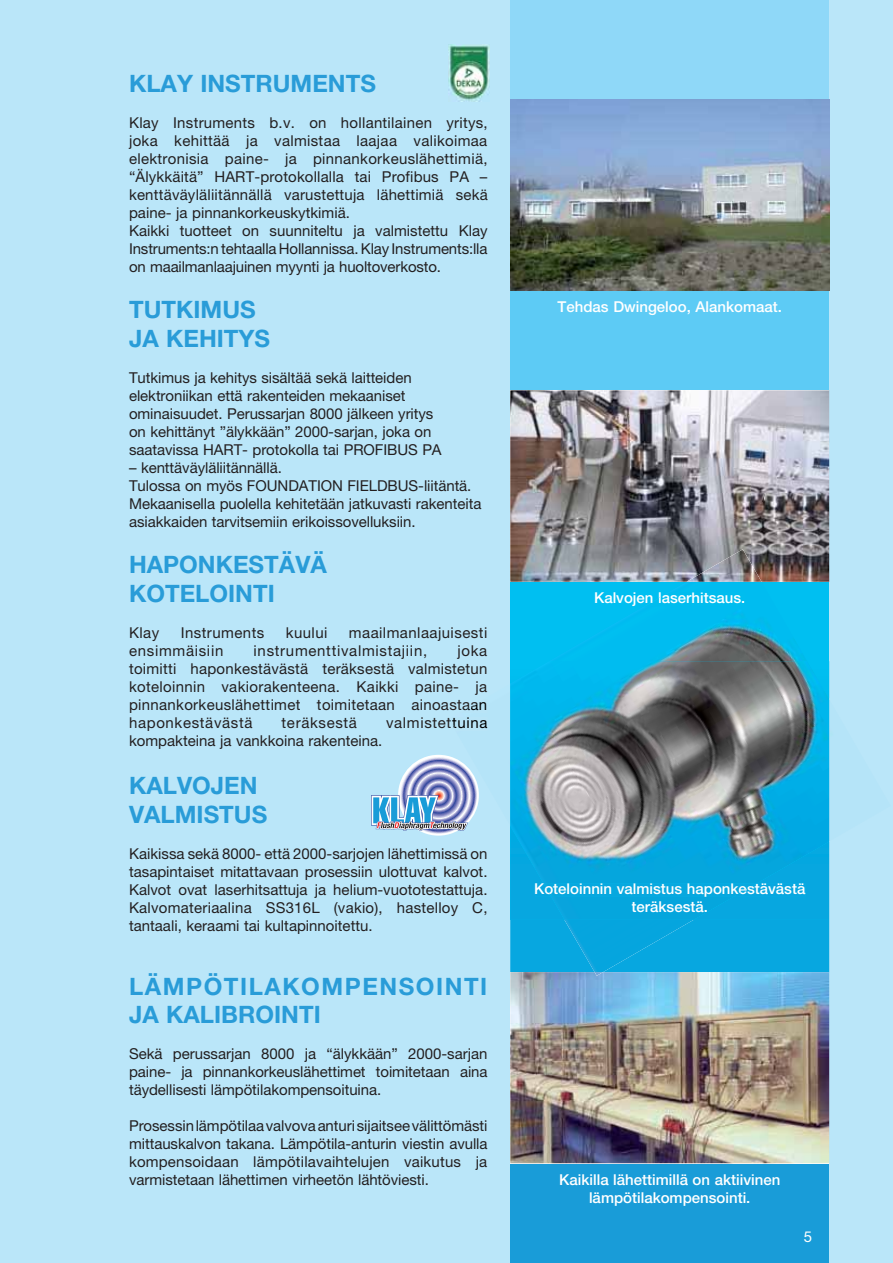
<style>
.page{position:relative;width:893px;height:1263px;background:#bae6f9}
.page>*{position:absolute;margin:0;border:0;box-sizing:border-box;transform-origin:0 0}
.t1{font:700 24px/28.8px "Helvetica Neue";color:#299cd8}
.t2{font:700 24px/28.8px "Helvetica Neue";letter-spacing:.065em;color:#299cd8}
.t3{font:15px/18px "Helvetica Neue";letter-spacing:-.005em;color:#231f20;text-align:justify}
.t4{font:500 15px/18px "Helvetica Neue";color:#fff;text-align:center}
.t5{font:15px "Helvetica Neue";letter-spacing:.045em;color:#231f20}
.t6{font:15px "Helvetica Neue";letter-spacing:.03em;color:#231f20}
.t7{font:15px "Helvetica Neue";color:#fff}
.s1{color:#000}
</style>
<div class="page">
<div style="left:510px;top:0;width:319px;height:117px;background:#8fd8f8"></div>
<div style="left:510px;top:278px;width:319px;height:130px;background:#5dcbf5"></div>
<div style="left:510px;top:569px;width:319px;height:350px;background:#00bff1"></div>
<div style="left:510px;top:1151px;width:319px;height:112px;background:#199cd8"></div>
<img style="left:510px;top:99px;width:319px;height:192px">
<img style="left:510px;top:390px;width:319px;height:192px">
<img style="left:449px;top:44px;width:41px;height:57px">
<svg style="left:399px;top:756px;width:79px;height:79px"></svg>
<svg style="left:371px;top:778px;width:81px;height:58px"></svg>
<div style="left:510px;top:919px;width:319px;height:53px;background:#07a7e0"></div>
<img style="left:510px;top:972px;width:319px;height:191px">
<img style="left:452px;top:683px;width:380px;height:159px">
<img style="left:657px;top:614px;width:140px;height:47px">
<img style="left:459px;top:699px;width:28px;height:14px">
<img style="left:452px;top:717px;width:35px;height:14px">
<img style="left:686px;top:549px;width:76px;height:33px">
<div style="left:564px;top:919px;width:131px;height:53px;background:#07a6de"></div>
<img style="left:510px;top:661px;width:319px;height:258px">
<img style="left:647px;top:859px;width:6px;height:14px">
<div style="left:543px;top:883px;width:214px;height:14px;background:#07a8df"></div>
<img style="left:632px;top:901px;width:75px;height:11px">
<svg style="left:594px;top:972px;width:9px;height:4px"></svg>
<h1 class="t1" style="left:129px;top:71px;width:248px">KLAY INSTRUMENTS</h1>
<p class="t3" style="left:129px;top:115px;width:360px;text-align:left">Klay Instruments b.v. on hollantilainen yritys, joka kehittää ja valmistaa laajaa valikoimaa elektronisia paine- ja pinnankorkeuslähettimiä, “Älykkäitä” HART-protokollalla tai Profibus PA – kenttäväyläliitännällä varustettuja lähettimiä sekä paine- ja pinnankorkeuskytkimiä.<br>Kaikki tuotteet on suunniteltu ja valmistettu Klay Instruments:n tehtaalla Hollannissa. Klay Instruments:lla on maailmanlaajuinen myynti ja huoltoverkosto.</p>
<h1 class="t1" style="left:129px;top:297px;width:143px">TUTKIMUS<br>JA KEHITYS</h1>
<p class="t3" style="left:129px;top:370px;width:314px;text-align:left">Tutkimus ja kehitys sisältää sekä laitteiden elektroniikan että rakenteiden mekaaniset ominaisuudet. Perussarjan 8000 jälkeen yritys on kehittänyt ”älykkään” 2000-sarjan, joka on saatavissa HART- protokolla tai PROFIBUS PA</p>
<p class="t3" style="left:129px;top:460px;width:354px;text-align:left">– kenttäväyläliitännällä.<br>Tulossa on myös FOUNDATION FIELDBUS-liitäntä.<br>Mekaanisella puolella kehitetään jatkuvasti rakenteita asiakkaiden tarvitsemiin erikoissovelluksiin.</p>
<h1 class="t1" style="left:129px;top:552px;width:199px">HAPONKESTÄVÄ<br>KOTELOINTI</h1>
<p class="t3" style="left:129px;top:625px;width:32px">Klay</p>
<p class="t6" style="left:181px;top:627px;width:85px">Instruments</p>
<p class="t3" style="left:286px;top:625px;width:43px">kuului</p>
<p class="t6" style="left:349px;top:627px;width:140px">maailmanlaajuisesti</p>
<p class="t5" style="left:129px;top:645px;width:96px">ensimmäisiin</p>
<p class="t5" style="left:254px;top:645px;width:175px">instrumenttivalmistajiin,</p>
<p class="t3" style="left:129px;top:643px;width:360px;text-indent:328px">joka toimitti haponkestävästä teräksestä valmistetun koteloinnin vakiorakenteena. Kaikki paine- ja pinnankorkeuslähettimet toimitetaan ainoast<span class="s1">aan </span>haponkestävästä</p>
<p class="t5" style="left:282px;top:717px;width:77px">teräksestä</p>
<p class="t5" style="left:386px;top:717px;width:103px">valmiste<span class="s1">ttuina</span></p>
<p class="t3" style="left:129px;top:733px;width:255px">kompakteina ja vankkoina rakenteina.</p>
<h1 class="t1" style="left:129px;top:774px;width:140px">KALVOJEN<br>VALMISTUS</h1>
<p class="t3" style="left:129px;top:846px;width:360px">Kaikissa sekä 8000- että 2000-sarjojen lähettimissä on tasapintaiset mitattavaan prosessiin ulottuvat kalvot.<br>Kalvot ovat laserhitsattuja ja helium-vuototestattuja.<br>Kalvomateriaalina SS316L (vakio), hastelloy C, tantaali, keraami tai kultapinnoitettu.</p>
<h1 class="t2" style="left:129px;top:974px;width:360px">LÄMPÖTILAKOMPENSOINTI<br>JA KALIBROINTI</h1>
<p class="t3" style="left:129px;top:1046px;width:360px">Sekä perussarjan 8000 ja “älykkään” 2000-sarjan paine- ja pinnankorkeuslähettimet toimitetaan aina täydellisesti lämpötilakompensoituina.</p>
<p class="t3" style="left:129px;top:1118px;width:360px">Prosessin lämpötilaa valvova anturi sijaitsee välittömästi mittauskalvon takana. Lämpötila-anturin viestin avulla kompensoidaan lämpötilavaihtelujen vaikutus ja varmistetaan lähettimen virheetön lähtöviesti.</p>
<p class="t4" style="left:558px;top:299px;width:226px">Tehdas Dwingeloo, Alankomaat.</p>
<p class="t4" style="left:594px;top:590px;width:153px">Kalvojen laserhitsaus.</p>
<p class="t4" style="left:534px;top:881px;width:273px">Koteloinnin valmistus haponkestävästä teräksestä.</p>
<p class="t4" style="left:559px;top:1172px;width:223px">Kaikilla lähettimillä on aktiivinen lämpötilakompensointi.</p>
<p class="t7" style="left:804px;top:1231px;width:10px">5</p>
</div>
